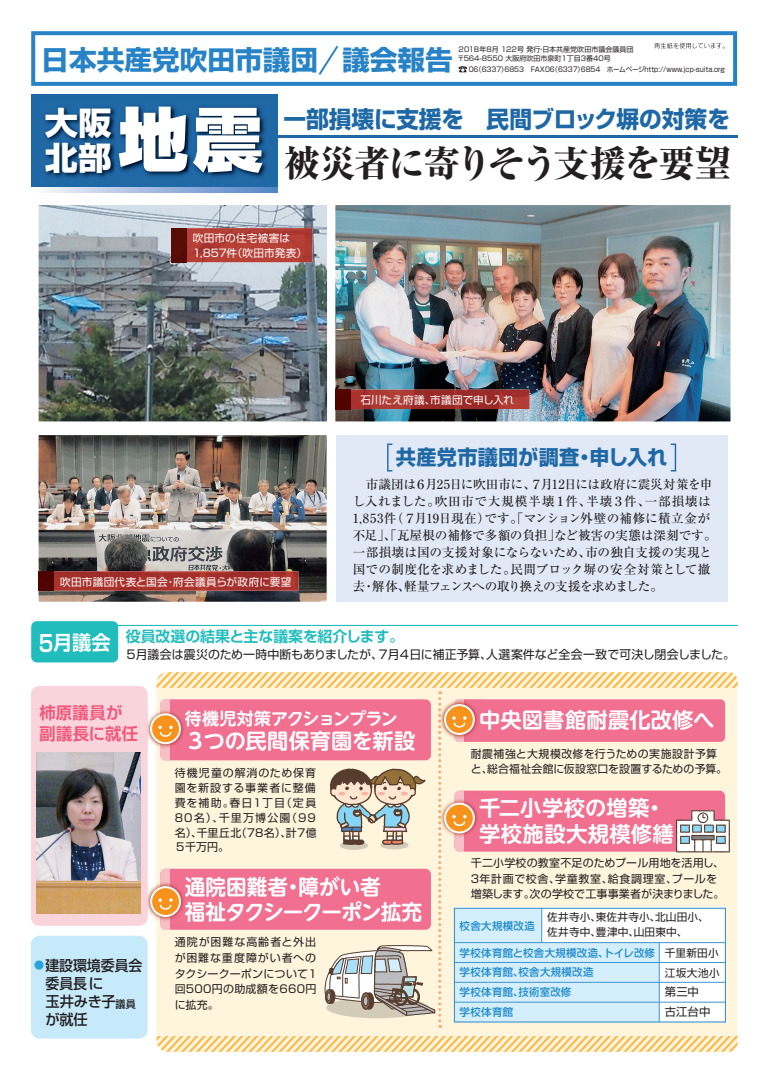
<style>
.page{position:relative;width:769px;height:1083px;background:#fff}
.page>*{position:absolute;margin:0;border:0;box-sizing:border-box;transform-origin:0 0}
.t1{font:68.7px "Shin Go Pro Ultra 90 pv RKSJ H";color:#fff}
.t2{font:36.9px "Ryumin Pro Heavy 90 pv RKSJ H";letter-spacing:-.055em;color:#231f20}
.t3{font:31.8px/35.4px "Shin Go Pro Heavy 90 pv RKSJ H";color:#fff;scale:1.04 1}
.t4{font:26.9px "Shin Go Pro Bold 90 pv RKSJ H";color:#2783c5}
.t5{font:23.4px "Shin Go Pro Bold 90 pv RKSJ H";color:#1e68a6}
.t6{font:21.3px/25.5px "UD Shin M Go Pro De Bold 90 pv RKSJ H";color:#fff}
.t7{font:21.3px "UD Shin M Go Pro De Bold 90 pv RKSJ H";letter-spacing:-.045em;color:#fff}
.t8{font:20.6px "Shin Go Pro Bold 90 pv RKSJ H";letter-spacing:.01em;color:#1e68a6}
.t9{font:17px "UD Shin M Go Pro De Bold 90 pv RKSJ H";letter-spacing:-.05em;color:#fff}
.t10{font:16.7px/20.8px "Shin Go Pro De Bold 90 pv RKSJ H";letter-spacing:.01em;color:#f0597c}
.t11{font:14.9px "Shin Go Pro De Bold 90 pv RKSJ H";color:#21bdbd}
.t12{font:14.6px/18.1px "Shin Go Pro Medium 90 pv RKSJ H";color:#231f20;scale:.95 1}
.t13{font:12.6px/17px "Ryumin Pro Medium 90 pv RKSJ H";letter-spacing:-.01em;color:#231f20}
.t14{font:12px "Shin Go Pro Regular 90 pv RKSJ H";letter-spacing:-.01em;color:#231f20}
.t15{font:11.3px "Shin Go Pro Regular 90 pv RKSJ H";letter-spacing:.01em;color:#231f20}
.t16{font:11px/15.6px "Shin Go Pro Regular 90 pv RKSJ H";letter-spacing:.025em;color:#231f20}
.t17{font:10.6px/14.2px "Shin Go Pro Regular 90 pv RKSJ H";letter-spacing:.015em;color:#fff}
.t18{font:10.6px/19.8px "Shin Go Pro Medium 90 pv RKSJ H";letter-spacing:.03em;color:#1d8acb}
.t19{font:10.6px/14.2px "Shin Go Pro Regular 90 pv RKSJ H";letter-spacing:.02em;color:#231f20}
.t20{font:7px "Shin Go Pro Regular 90 pv RKSJ H";color:#231f20;scale:.92 1}
.t21{font:7px/9px "Shin Go Pro Regular 90 pv RKSJ H";color:#231f20}
.s1{font-size:22.8px;color:#fff}
.s2{font-size:19.8px;color:#fff}
.s3{font-size:10.4px;color:#2aa2db}
.s4{font-size:10.4px}
.s5{color:#fdfcfc}
</style>
<div class="page">
<div style="left:156px;top:672px;width:581px;height:380px;background:#fef5dc;border-radius:11px"></div>
<div style="left:336px;top:435px;width:391px;height:167px;background:#e1e9f6"></div>
<svg style="left:156px;top:1036px;width:581px;height:16px"></svg>
<svg style="left:31px;top:31px;width:705px;height:55px"></svg>
<svg style="left:654px;top:43px;width:70px;height:6px"></svg>
<svg style="left:458px;top:66px;width:9px;height:6px"></svg>
<img style="left:39px;top:435px;width:287px;height:167px">
<div style="left:31px;top:94px;width:246px;height:94px;background:#1e68a6"></div>
<img style="left:115px;top:105px;width:156px;height:83px">
<img style="left:120px;top:107px;width:67px;height:65px">
<svg style="left:44px;top:188px;width:233px;height:5px"></svg>
<hr style="left:277px;top:135px;width:459px;height:3px;background:#1e68a6">
<img style="left:39px;top:205px;width:288px;height:216px">
<div style="left:31px;top:621px;width:87px;height:41px;background:#21bdbd;border-radius:6px"></div>
<div style="left:387px;top:443px;width:6px;height:28px;border:1px solid #1e68a6"></div>
<hr style="left:111px;top:625px;width:626px;height:1px;background:#21bdbd">
<div style="left:31px;top:686px;width:117px;height:240px;background:#fad4db;border-radius:9px"></div>
<div style="left:31px;top:936px;width:117px;height:102px;background:#c6eafa;border-radius:9px"></div>
<img style="left:37px;top:753px;width:104px;height:160px">
<img style="left:335px;top:205px;width:395px;height:216px">
<img style="left:147px;top:713px;width:9px;height:32px">
<svg style="left:151px;top:714px;width:29px;height:29px"></svg>
<div style="left:150px;top:713px;width:31px;height:31px;border:2px solid #fff;border-radius:50%"></div>
<img style="left:148px;top:885px;width:8px;height:33px">
<svg style="left:151px;top:887px;width:29px;height:29px"></svg>
<div style="left:150px;top:886px;width:31px;height:31px;border:2px solid #fff;border-radius:50%"></div>
<svg style="left:156px;top:672px;width:581px;height:356px"></svg>
<img style="left:350px;top:390px;width:179px;height:19px">
<img style="left:335px;top:390px;width:15px;height:19px">
<img style="left:186px;top:228px;width:126px;height:34px">
<img style="left:171px;top:228px;width:15px;height:34px">
<img style="left:54px;top:571px;width:244px;height:20px">
<img style="left:39px;top:571px;width:15px;height:20px">
<img style="left:45px;top:105px;width:75px;height:80px">
<img style="left:119px;top:107px;width:1px;height:65px">
<div style="left:454px;top:908px;width:271px;height:114px;background:#fff"></div>
<div style="left:454px;top:942px;width:205px;height:80px;background:#d4effb"></div>
<div style="left:454px;top:908px;width:87px;height:34px;background:#d4effb"></div>
<div style="left:453px;top:908px;width:272px;height:114px;border:1px solid #4194d0"></div>
<hr style="left:455px;top:942px;width:270px;height:1px;background:#4194d0">
<hr style="left:455px;top:962px;width:270px;height:1px;background:#4194d0">
<hr style="left:455px;top:982px;width:270px;height:1px;background:#4194d0">
<hr style="left:455px;top:1002px;width:270px;height:1px;background:#4194d0">
<hr style="left:658px;top:942px;width:1px;height:80px;background:#4194d0">
<hr style="left:541px;top:908px;width:1px;height:34px;background:#4194d0">
<h3 class="t4" style="left:41px;top:50px;width:413px">日本共産党吹田市議団 議会報告</h3>
<p class="t21" style="left:457px;top:46px;width:177px">2018年8月 122号 発行・日本共産党吹田市議会議員団〒564-8550 大阪府吹田市泉町1丁目3番40号</p>
<p class="t20" style="left:468px;top:67px;width:280px">06（6337）6853　FAX06（6337）6854　ホームページhttp://www.jcp-suita.org</p>
<h1 class="t1" style="left:119px;top:114px;width:146px">地震</h1>
<h3 class="t5" style="left:283px;top:110px;width:448px">一部損壊に支援を　民間ブロック塀の対策を</h3>
<h3 class="t3" style="left:45px;top:109px;width:66px">大阪北部</h3>
<h2 class="t2" style="left:283px;top:149px;width:449px">被災者に寄りそう支援を要望</h2>
<p class="t17" style="left:193px;top:233px;width:116px">吹田市の住宅被害は<br>1,857件（吹田市発表）</p>
<p class="t17" style="left:60px;top:576px;width:233px">吹田市議団代表と国会・府会議員らが政府に要望</p>
<p class="t17" style="left:360px;top:394px;width:155px">石川たえ府議、市議団で申し入れ</p>
<h3 class="t8" style="left:395px;top:449px;width:273px">共産党市議団が調査・申し入れ</h3>
<p class="t13" style="left:352px;top:478px;width:365px">　市議団は６月25日に吹田市に、７月12日には政府に震災対策を申し入れました。吹田市で大規模半壊１件、半壊３件、一部損壊は1,853件（７月19日現在）です。「マンション外壁の補修に積立金が不足」、「瓦屋根の補修で多額の負担」など被害の実態は深刻です。一部損壊は国の支援対象にならないため、市の独自支援の実現と国での制度化を求めました。民間ブロック塀の安全対策として撤去・解体、軽量フェンスへの取り換えの支援を求めました。</p>
<h3 class="t11" style="left:36px;top:631px;width:369px"><span class="s1">５</span><span class="s2">月議会</span> 役員改選の結果と主な議案を紹介します。</h3>
<p class="t14" style="left:125px;top:650px;width:611px">５月議会は震災のため一時中断もありましたが、７月４日に補正予算、人選案件など全会一致で可決し閉会しました。</p>
<h3 class="t10" style="left:39px;top:704px;width:100px">柿原議員が副議長に就任</h3>
<h3 class="t12" style="left:45px;top:958px;width:104px;text-indent:-11px"><span class="s3">●</span>建設環境委員会委員長に<br>玉井みき子<span class="s4">議員</span>が就任</h3>
<h3 class="t9" style="left:185px;top:712px;width:214px">待機児対策アクションプラン</h3>
<h3 class="t6" style="left:185px;top:731px;width:232px">３つの民間保育園を新設</h3>
<p class="t16" style="left:174px;top:767px;width:143px;line-height:14.9px;text-align:justify">待機児童の解消のため保育園を新設する事業者に整備費を補助。春日１丁目（定員80名）、千里万博公園（99名）、千里丘北（78名）、計７億５千万円。</p>
<h3 class="t6" style="left:185px;top:876px;width:197px">通院困難者・障がい者</h3>
<h3 class="t7" style="left:185px;top:904px;width:239px"><span class="s5">福</span>祉タクシークーポン拡充</h3>
<p class="t16" style="left:174px;top:936px;width:145px">通院が困難な高齢者と外出が困難な重度障がい者へのタクシークーポンについて１回500円の助成額を660円に拡充。</p>
<h3 class="t6" style="left:479px;top:710px;width:237px">中央図書館耐震化改修へ</h3>
<p class="t16" style="left:470px;top:747px;width:258px">耐震補強と大規模改修を行うための実施設計予算と、総合福祉会館に仮設窓口を設置するための予算。</p>
<h3 class="t6" style="left:479px;top:798px;width:196px">千二小学校の増築・学校施設大規模修繕</h3>
<p class="t16" style="left:469px;top:857px;width:256px">千二小学校の教室不足のためプール用地を活用し、<br>３年計画で校舎、学童教室、給食調理室、プールを</p>
<p class="t16" style="left:470px;top:888px;width:255px">増築します。次の学校で工事事業者が決まりました。</p>
<p class="t19" style="left:547px;top:912px;width:163px">佐井寺小、東佐井寺小、北山田小、佐井寺中、豊津中、山田東中、</p>
<p class="t19" style="left:664px;top:947px;width:55px">千里新田小</p>
<p class="t18" style="left:459px;top:918px;width:77px">校舎大規模改造</p>
<p class="t18" style="left:459px;top:944px;width:197px">学校体育館と校舎大規模改造、トイレ改修学校体育館、校舎大規模改造</p>
<p class="t19" style="left:664px;top:967px;width:56px">江坂大池小</p>
<p class="t18" style="left:459px;top:984px;width:113px">学校体育館、技術室改修</p>
<p class="t15" style="left:664px;top:988px;width:35px">第三中</p>
<p class="t18" style="left:459px;top:1004px;width:55px">学校体育館</p>
<p class="t15" style="left:664px;top:1008px;width:47px">古江台中</p>
</div>
